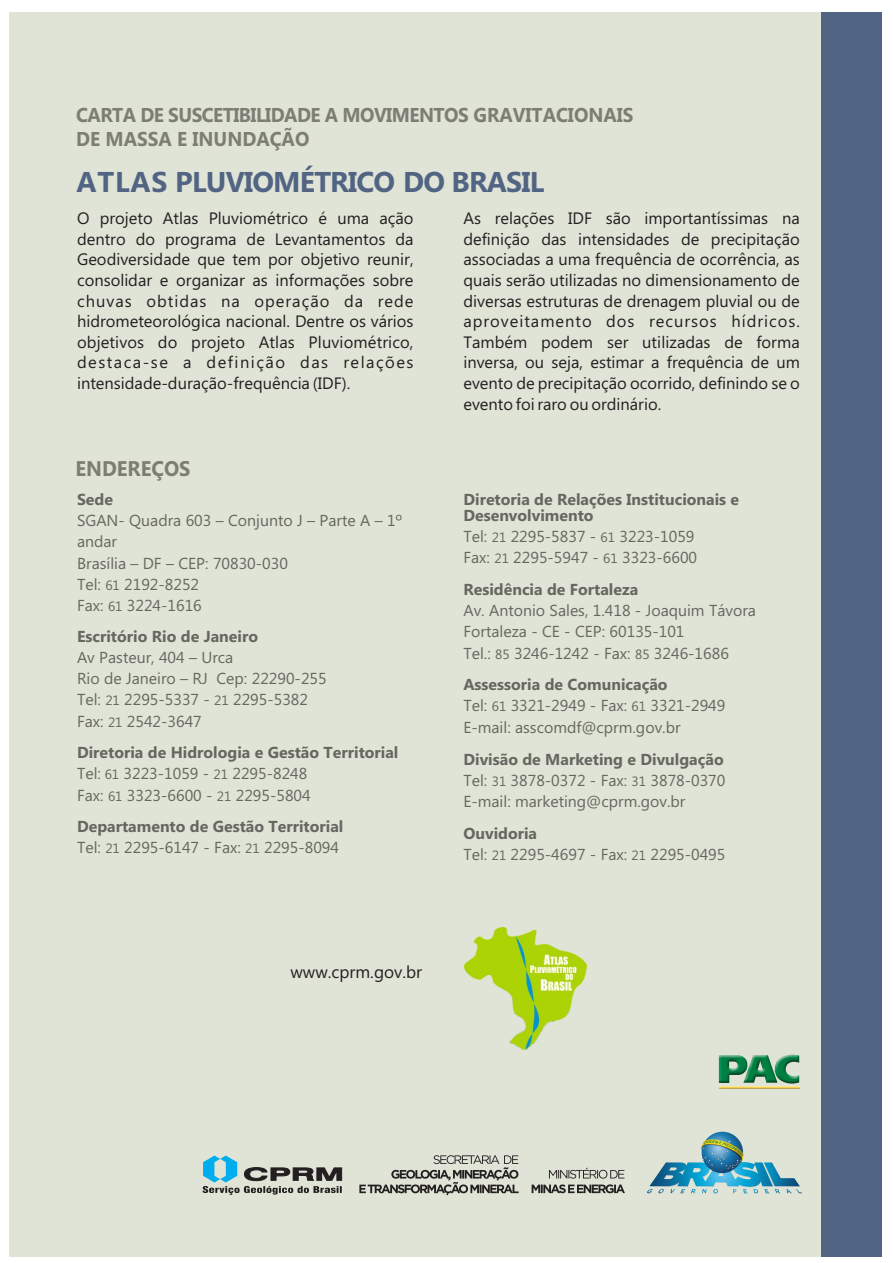
<style>
.page{position:relative;width:893px;height:1263px;background:#fff}
.page>*{position:absolute;margin:0;border:0;box-sizing:border-box;transform-origin:0 0}
.t1{font:700 28.65px "Ebrima";letter-spacing:-.03em;color:#526483}
.t2{font:700 21.15px "Ebrima";color:#7d7d74;scale:.95 1}
.t3{font:700 20.1px/23.2px "Ebrima";letter-spacing:-.025em;color:#7d7d74;scale:.95 1}
.t4{font:17.1px "Ebrima";color:#231f20}
.t5{font:16.5px/20.7px "Ebrima";color:#231f20;text-align:justify}
.t6{font:15.9px/21.1px "Ebrima";color:#666760}
.t7{font:700 15.9px/21px "Ebrima";color:#666760}
.s1{font-size:13.5px}
.s2{font-weight:700}
.s3{font-weight:400}
.s4{font-weight:400;font-size:13.5px}
</style>
<div class="page">
<div style="left:9px;top:12px;width:872px;height:1244px;background:#dfe4d6"></div>
<div style="left:821px;top:12px;width:60px;height:1244px;background:#526483"></div>
<img style="left:464px;top:927px;width:122px;height:122px">
<svg style="left:702px;top:1132px;width:41px;height:41px"></svg>
<svg style="left:647px;top:1139px;width:155px;height:54px"></svg>
<svg style="left:549px;top:1167px;width:75px;height:11px"></svg>
<svg style="left:532px;top:1184px;width:93px;height:9px"></svg>
<svg style="left:359px;top:1155px;width:160px;height:40px"></svg>
<svg style="left:203px;top:1155px;width:139px;height:40px"></svg>
<img style="left:719px;top:1055px;width:81px;height:34px">
<p class="t3" style="left:76px;top:106px;width:588px">CARTA DE SUSCETIBILIDADE A MOVIMENTOS GRAVITACIONAIS<br>DE MASSA E INUNDAÇÃO</p>
<h1 class="t1" style="left:77px;top:171px;width:469px">ATLAS PLUVIOMÉTRICO DO BRASIL</h1>
<p class="t5" style="left:77px;top:209px;width:338px">O projeto Atlas Pluviométrico é uma ação dentro do programa de Levantamentos da Geodiversidade que tem por objetivo reunir, consolidar e organizar as informações sobre chuvas obtidas na operação da rede hidrometeorológica nacional. Dentre os vários objetivos do projeto Atlas Pluviométrico, destaca-se a definição das relações intensidade-duração-frequência (IDF).</p>
<p class="t5" style="left:463px;top:209px;width:338px">As relações IDF são importantíssimas na definição das intensidades de precipitação associadas a uma frequência de ocorrência, as quais serão utilizadas no dimensionamento de diversas estruturas de drenagem pluvial ou de aproveitamento dos recursos hídricos.<br>Também podem ser utilizadas de forma inversa, ou seja, estimar a frequência de um evento de precipitação ocorrido, definindo se o evento foi raro ou ordinário.</p>
<p class="t2" style="left:75px;top:461px;width:123px">ENDEREÇOS</p>
<p class="t7" style="left:77px;top:491px;width:37px">Sede</p>
<p class="t6" style="left:77px;top:511px;width:327px">SGAN- Quadra 603 – Conjunto J – Parte A – 1º andar<br>Brasília – DF – CEP: 70830-030<br>Tel: <span class="s1">61</span> 2192-8252<br>Fax: <span class="s1">61</span> 3224-1616</p>
<p class="t7" style="left:77px;top:627px;width:183px">Escritório Rio de Janeiro</p>
<p class="t6" style="left:77px;top:648px;width:251px">Av Pasteur, 404 – Urca<br>Rio de Janeiro – RJ Cep: 22290-255<br>Tel: <span class="s1">21</span> 2295-5337 - <span class="s1">21</span> 2295-5382<br>Fax: <span class="s1">21</span> 2542-3647</p>
<p class="t6" style="left:77px;top:744px;width:323px"><span class="s2">Diretoria de Hidrologia e Gestão Territorial<br></span>Tel: <span class="s1">61</span> 3223-1059 - <span class="s1">21</span> 2295-8248<br>Fax: <span class="s1">61</span> 3323-6600 - <span class="s1">21</span> 2295-5804</p>
<p class="t7" style="left:77px;top:817px;width:268px">Departamento de Gestão Territorial<br><span class="s3">Tel:</span> <span class="s4">21</span> <span class="s3">2295-6147 - Fax:</span> <span class="s4">21</span> <span class="s3">2295-8094</span></p>
<p class="t7" style="left:463px;top:493px;width:277px;line-height:15.9px">Diretoria de Relações Institucionais e<br>Desenvolvimento</p>
<p class="t6" style="left:463px;top:527px;width:235px">Tel: <span class="s1">21</span> 2295-5837 - <span class="s1">61</span> 3223-1059<br>Fax: <span class="s1">21</span> 2295-5947 - <span class="s1">61</span> 3323-6600</p>
<p class="t7" style="left:463px;top:581px;width:176px">Residência de Fortaleza</p>
<p class="t6" style="left:463px;top:601px;width:294px">Av. Antonio Sales, 1.418 - Joaquim Távora<br>Fortaleza - CE - CEP: 60135-101<br>Tel.: <span class="s1">85</span> 3246-1242 - Fax: <span class="s1">85</span> 3246-1686</p>
<p class="t6" style="left:463px;top:676px;width:263px"><span class="s2">Assessoria de Comunicação<br></span>Tel: <span class="s1">61</span> 3321-2949 - Fax: <span class="s1">61</span> 3321-2949<br>E-mail: asscomdf@cprm.gov.br</p>
<p class="t6" style="left:463px;top:750px;width:263px;text-align:justify"><span class="s2">Divisão de Marketing e Divulgação </span>Tel: <span class="s1">31</span> 3878-0372 - Fax: <span class="s1">31</span> 3878-0370<br>E-mail: marketing@cprm.gov.br</p>
<p class="t6" style="left:463px;top:824px;width:263px"><span class="s2">Ouvidoria<br></span>Tel: <span class="s1">21</span> 2295-4697 - Fax: <span class="s1">21</span> 2295-0495</p>
<p class="t4" style="left:291px;top:965px;width:133px">www.cprm.gov.br</p>
</div>
